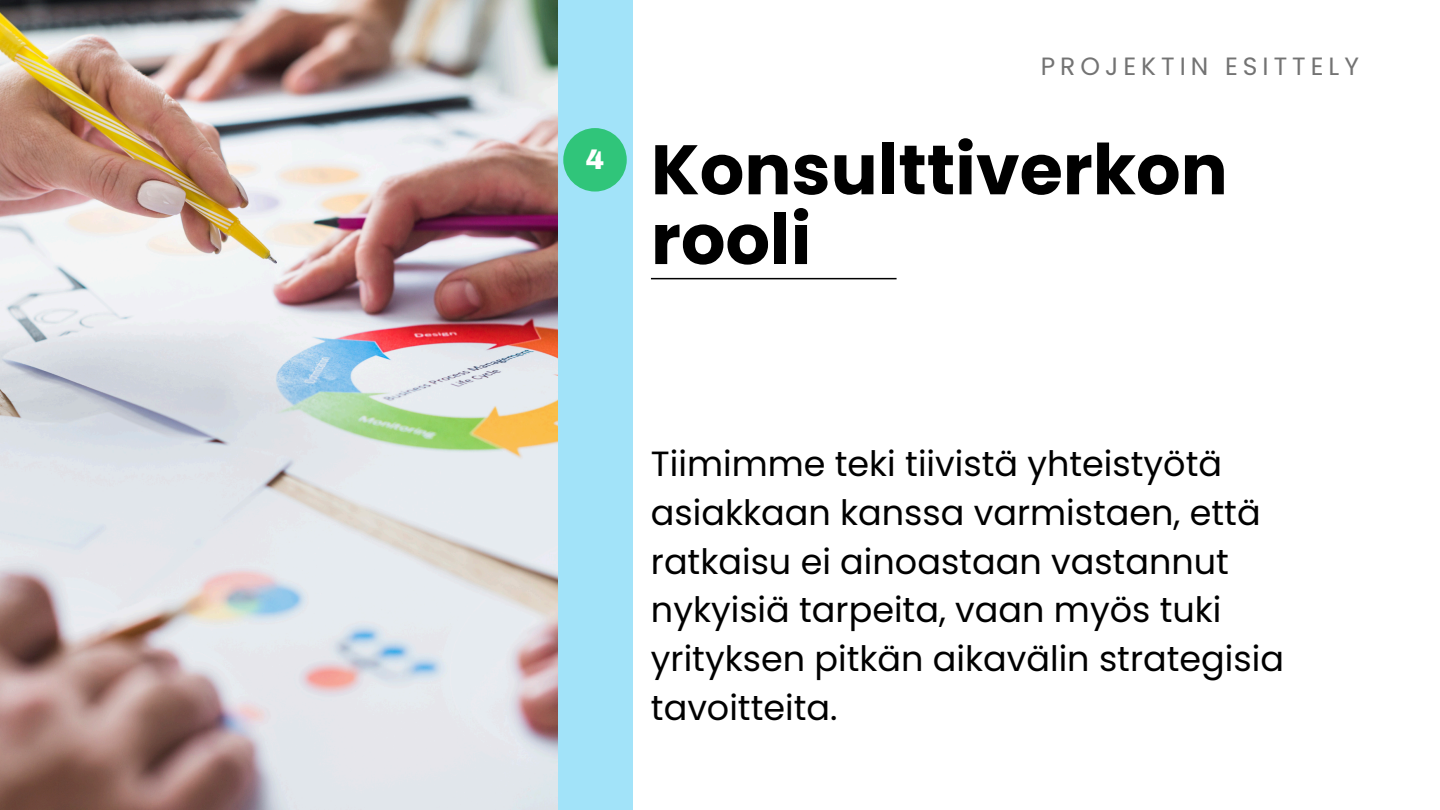
<style>
.page{position:relative;width:1440px;height:810px;background:#fff}
.page>*{position:absolute;margin:0;border:0;box-sizing:border-box;transform-origin:0 0}
.t1{font:700 70px/69.8px "Poppins";color:#000}
.t2{font:35px/48.8px "Poppins";color:#000}
.t3{font:900 27.5px "Archivo";color:#fff}
.t4{font:25px "Poppins";letter-spacing:.2em;color:#737373}
</style>
<div class="page">
<div style="left:558px;top:0;width:74px;height:810px;background:#a2e3f9"></div>
<div style="left:563px;top:128px;width:64px;height:64px;background:#30c57a;border-radius:50%"></div>
<hr style="left:651px;top:278px;width:246px;height:1px;background:#000">
<img style="left:0;top:0;width:558px;height:810px">
<p class="t3" style="left:586px;top:144px;width:20px">4</p>
<h1 class="t4" style="left:1041px;top:49px;width:320px">PROJEKTIN ESITTELY</h1>
<p class="t1" style="left:651px;top:135px;width:578px">Konsulttiverkon rooli</p>
<h2 class="t2" style="left:651px;top:439px;width:635px">Tiimimme teki tiivistä yhteistyötä asiakkaan kanssa varmistaen, että ratkaisu ei ainoastaan vastannut nykyisiä tarpeita, vaan myös tuki yrityksen pitkän aikavälin strategisia tavoitteita.</h2>
</div>
